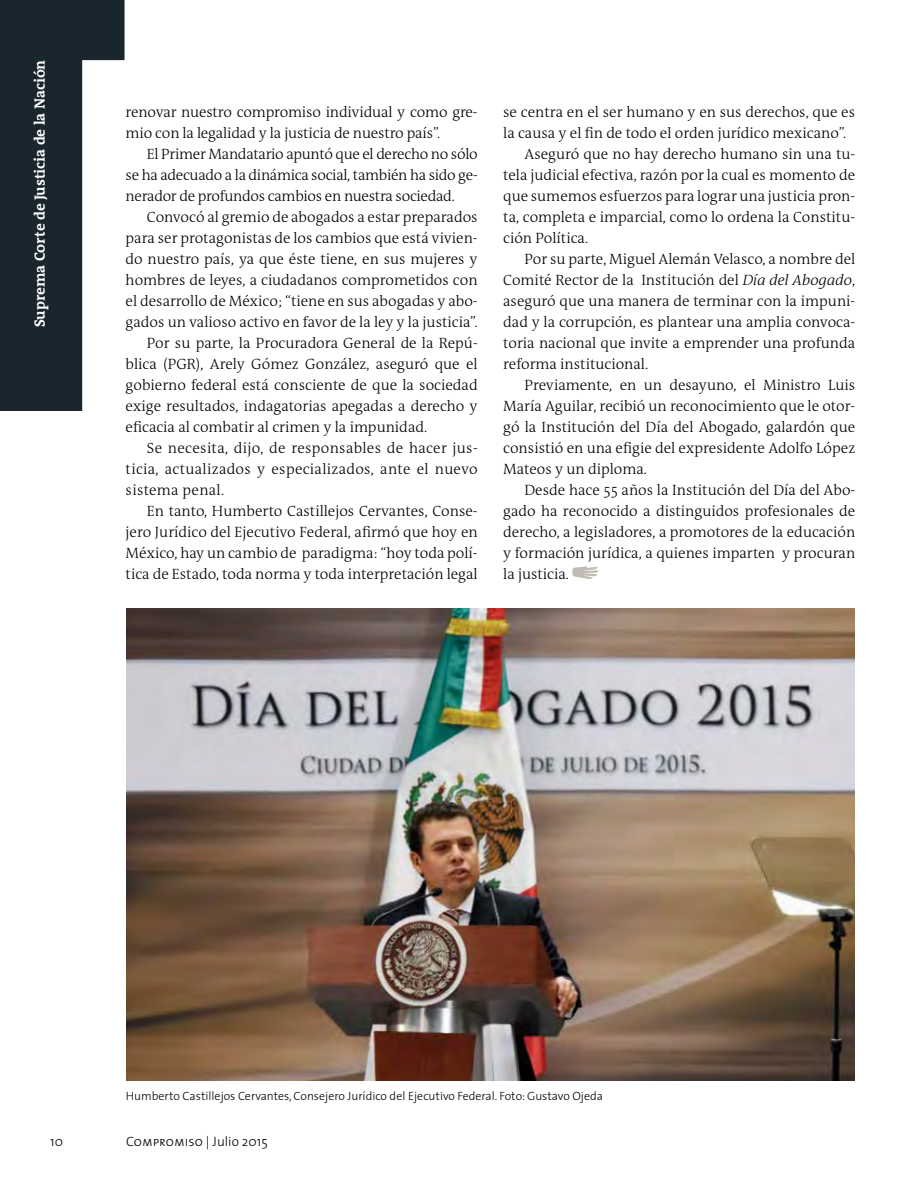
<style>
.page{position:relative;width:918px;height:1188px;background:#fff}
.page>*{position:absolute;margin:0;border:0;box-sizing:border-box;transform-origin:0 0}
.t1{font:300 15px/21px "The Antiqua B W3";color:#000}
.t2{font:300 15px "The Antiqua B W3";letter-spacing:.02em;color:#000}
.t3{font:700 15px "The Antiqua B W7";color:#fff}
.t4{font:13.5px "The Sans Light Caps";color:#000}
.t5{font:300 13.5px "The Sans";color:#000}
.t6{font:300 12px "The Sans";color:#000}
.s1{font-style:italic}
.s2{font-family:"The Sans";font-weight:300}
</style>
<div class="page">
<svg style="left:0;top:0;width:125px;height:411px;fill:#1a262d"></svg>
<svg style="left:572px;top:566px;width:26px;height:13px"></svg>
<img style="left:126px;top:609px;width:728px;height:472px">
<p class="t3" style="left:30px;top:327px;width:269px;rotate:-90deg">Suprema Corte de Justicia de la Nación</p>
<p class="t1" style="left:126px;top:102px;width:354px">renovar nuestro compromiso individual y como gre&shy;mio con la legalidad y la justicia de nuestro país”.</p>
<p class="t1" style="left:126px;top:144px;width:354px;text-align:justify;text-indent:21px">El Primer Mandatario apuntó que el derecho no sólo se ha adecuado a la dinámica social, también ha sido ge&shy;nerador de profundos cambios en nuestra sociedad.</p>
<p class="t1" style="left:147px;top:207px;width:332px">Convocó al gremio de abogados a estar preparados</p>
<p class="t1" style="left:126px;top:228px;width:354px">para ser protagonistas de los cambios que está vivien-</p>
<p class="t1" style="left:126px;top:249px;width:354px">do nuestro país, ya que éste tiene, en sus mujeres y</p>
<p class="t1" style="left:126px;top:270px;width:354px">hombres de leyes, a ciudadanos comprometidos con</p>
<p class="t1" style="left:126px;top:291px;width:354px">el desarrollo de México; “tiene en sus abogadas y abo-</p>
<p class="t1" style="left:126px;top:312px;width:354px">gados un valioso activo en favor de la ley y la justicia”.</p>
<p class="t1" style="left:147px;top:333px;width:332px">Por su parte, la Procuradora General de la Repú-</p>
<p class="t1" style="left:126px;top:354px;width:354px">blica (PGR), Arely Gómez González, aseguró que el</p>
<p class="t1" style="left:126px;top:375px;width:354px">gobierno federal está consciente de que la sociedad</p>
<p class="t1" style="left:126px;top:396px;width:354px">exige resultados, indagatorias apegadas a derecho y</p>
<p class="t1" style="left:126px;top:417px;width:303px">eficacia al combatir al crimen y la impunidad.</p>
<p class="t2" style="left:147px;top:438px;width:332px">Se necesita, dijo, de responsables de hacer jus-</p>
<p class="t2" style="left:126px;top:459px;width:354px">ticia, actualizados y especializados, ante el nuevo</p>
<p class="t2" style="left:126px;top:480px;width:100px">sistema penal.</p>
<p class="t1" style="left:147px;top:501px;width:332px">En tanto, Humberto Castillejos Cervantes, Conse-</p>
<p class="t1" style="left:126px;top:522px;width:354px">jero Jurídico del Ejecutivo Federal, afirmó que hoy en</p>
<p class="t1" style="left:126px;top:543px;width:354px">México, hay un cambio de paradigma: “hoy toda polí-</p>
<p class="t1" style="left:126px;top:564px;width:354px">tica de Estado, toda norma y toda interpretación legal</p>
<p class="t1" style="left:503px;top:102px;width:354px">se centra en el ser humano y en sus derechos, que es</p>
<p class="t1" style="left:503px;top:123px;width:345px">la causa y el fin de todo el orden jurídico mexicano”.</p>
<p class="t1" style="left:524px;top:144px;width:332px">Aseguró que no hay derecho humano sin una tu-</p>
<p class="t1" style="left:503px;top:165px;width:354px">tela judicial efectiva, razón por la cual es momento de</p>
<p class="t1" style="left:503px;top:186px;width:354px">que sumemos esfuerzos para lograr una justicia pron-</p>
<p class="t1" style="left:503px;top:207px;width:354px">ta, completa e imparcial, como lo ordena la Constitu-</p>
<p class="t1" style="left:503px;top:228px;width:86px">ción Política.</p>
<p class="t1" style="left:524px;top:249px;width:332px">Por su parte, Miguel Alemán Velasco, a nombre del</p>
<p class="t1" style="left:503px;top:270px;width:354px">Comité Rector de la Institución del <span class="s1">Día del Abogado</span>,</p>
<p class="t1" style="left:503px;top:291px;width:354px">aseguró que una manera de terminar con la impuni-</p>
<p class="t1" style="left:503px;top:312px;width:354px">dad y la corrupción, es plantear una amplia convoca-</p>
<p class="t1" style="left:503px;top:333px;width:354px">toria nacional que invite a emprender una profunda</p>
<p class="t1" style="left:503px;top:354px;width:146px">reforma institucional.</p>
<p class="t1" style="left:524px;top:375px;width:332px">Previamente, en un desayuno, el Ministro Luis</p>
<p class="t1" style="left:503px;top:396px;width:354px">María Aguilar, recibió un reconocimiento que le otor-</p>
<p class="t1" style="left:503px;top:417px;width:354px">gó la Institución del Día del Abogado, galardón que</p>
<p class="t1" style="left:503px;top:438px;width:354px">consistió en una efigie del expresidente Adolfo López</p>
<p class="t1" style="left:503px;top:459px;width:145px">Mateos y un diploma.</p>
<p class="t1" style="left:524px;top:480px;width:332px">Desde hace 55 años la Institución del Día del Abo-</p>
<p class="t1" style="left:503px;top:501px;width:354px">gado ha reconocido a distinguidos profesionales de</p>
<p class="t1" style="left:503px;top:522px;width:354px">derecho, a legisladores, a promotores de la educación</p>
<p class="t1" style="left:503px;top:543px;width:354px">y formación jurídica, a quienes imparten y procuran</p>
<p class="t1" style="left:503px;top:564px;width:67px">la justicia.</p>
<p class="t6" style="left:126px;top:1086px;width:479px">Humberto Castillejos Cervantes, Consejero Jurídico del Ejecutivo Federal. Foto: Gustavo Ojeda</p>
<p class="t5" style="left:50px;top:1130px;width:14px">10</p>
<p class="t4" style="left:126px;top:1130px;width:143px">Compromiso <span class="s2">| Julio 2015</span></p>
</div>
